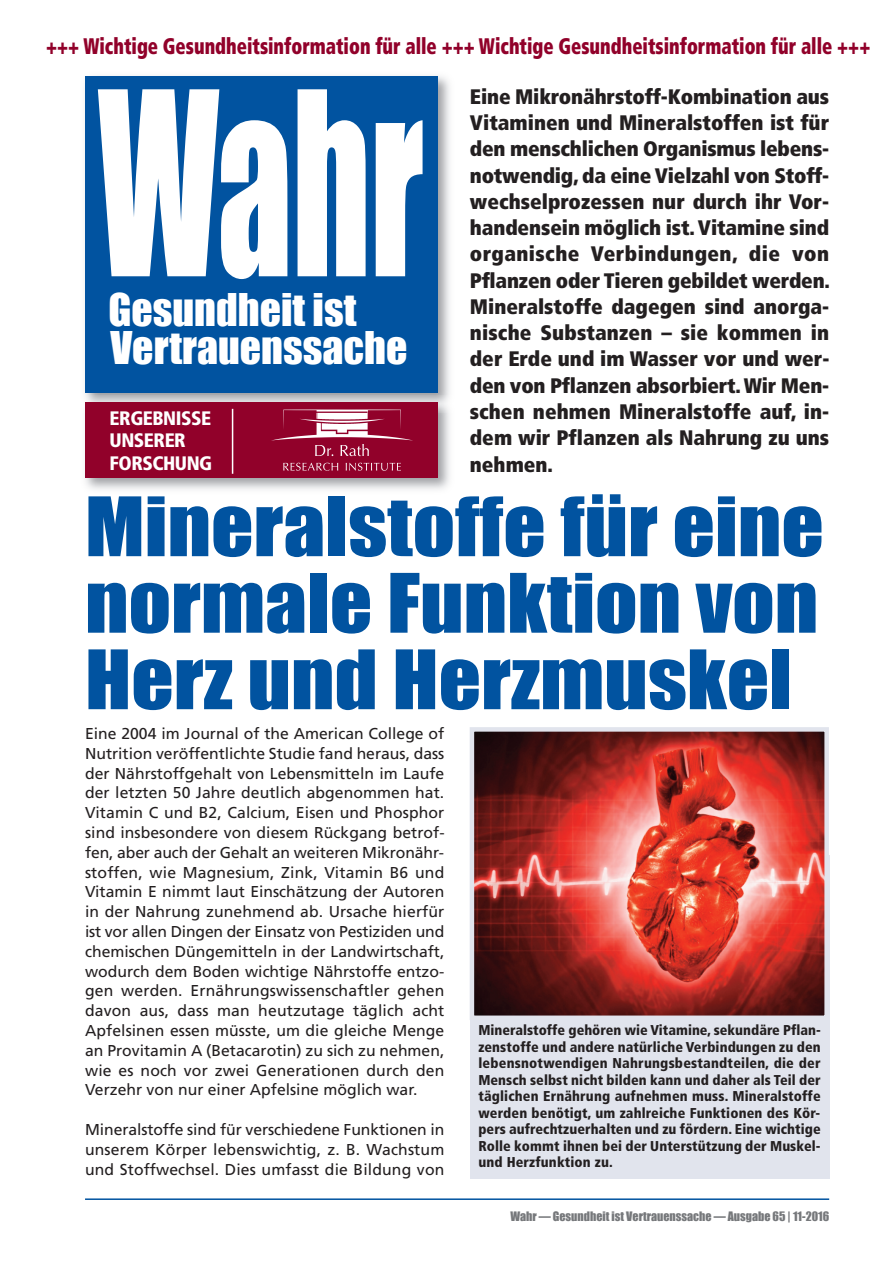
<style>
.page{position:relative;width:893px;height:1263px;background:#fff}
.page>*{position:absolute;margin:0;border:0;box-sizing:border-box;transform-origin:0 0}
.t1{font:236.55px "Impact";color:#fff;scale:.63 1}
.t2{font:75.6px/76.5px "Impact";color:#0153a0;text-align:justify;scale:1.1 1}
.t3{font:41.4px/38.4px "Impact";color:#fff}
.t4{font:900 condensed 22.5px "Frutiger LT";color:#91012a;scale:.82 1}
.t5{font:900 condensed 21px/26.2px "Frutiger LT";color:#231f20;text-align:justify}
.t6{font:900 condensed 19.5px/22.5px "Frutiger LT";letter-spacing:-.025em;color:#fff}
.t7{font:15.75px/19.8px "Frutiger LT";letter-spacing:.01em;color:#231f20;text-align:justify}
.t8{font:900 condensed 14.25px/16.5px "Frutiger LT";letter-spacing:.005em;color:#231f20;text-align:justify}
.t9{font:12px "Impact";color:#76787b}
</style>
<div class="page">
<img style="left:85px;top:76px;width:365px;height:414px">
<div style="left:85px;top:77px;width:353px;height:316px;background:#0153a0"></div>
<div style="left:85px;top:402px;width:353px;height:76px;background:#91012a"></div>
<svg style="left:283px;top:463px;width:55px;height:8px"></svg>
<svg style="left:346px;top:463px;width:55px;height:8px"></svg>
<svg style="left:271px;top:409px;width:142px;height:47px"></svg>
<img style="left:317px;top:413px;width:50px;height:6px">
<img style="left:322px;top:423px;width:46px;height:10px">
<hr style="left:232px;top:409px;width:1px;height:65px;background:#fff">
<div style="left:470px;top:855px;width:359px;height:323px;background:#e1e4ed"></div>
<img style="left:475px;top:732px;width:349px;height:283px">
<div style="left:470px;top:727px;width:359px;height:293px;border:4px solid #e1e4ed"></div>
<hr style="left:85px;top:1198px;width:744px;height:2px;background:#0153a0">
<h3 class="t4" style="left:46px;top:37px;width:1007px">+++ Wichtige Gesundheitsinformation für alle +++ Wichtige Gesundheitsinformation für alle +++</h3>
<h1 class="t1" style="left:98px;top:38px;width:519px">Wahr</h1>
<h3 class="t3" style="left:108px;top:290px;width:301px">Gesundheit ist<br>Vertrauenssache</h3>
<p class="t6" style="left:110px;top:408px;width:104px">ERGEBNISSE<br>UNSERER<br>FORSCHUNG</p>
<p class="t5" style="left:470px;top:85px;width:362px">Eine Mikronährstoff-Kombination aus Vitaminen und Mineralstoffen ist für den menschlichen Organismus lebens&shy;notwendig, da eine Vielzahl von Stoff&shy;wechselprozessen nur durch ihr Vor&shy;handensein möglich ist.Vitamine sind organische Verbindungen, die von Pflanzen oder Tieren gebildet werden.<br>Mineralstoffe dagegen sind anorga&shy;nische Substanzen – sie kommen in der Erde und im Wasser vor und wer&shy;den von Pflanzen absorbiert.Wir Men&shy;schen nehmen Mineralstoffe auf, in&shy;dem wir Pflanzen als Nahrung zu uns nehmen.</p>
<h2 class="t2" style="left:85px;top:488px;width:673px">Mineralstoffe für eine normale Funktion von Herz und Herzmuskel</h2>
<p class="t7" style="left:85px;top:725px;width:361px">Eine 2004 im Journal of the American College of Nutrition veröffentlichte Studie fand heraus, dass der Nährstoffgehalt von Lebensmitteln im Laufe der letzten 50 Jahre deutlich abgenommen hat.<br>Vitamin C und B2, Calcium, Eisen und Phosphor sind insbesondere von diesem Rückgang betrof&shy;fen, aber auch der Gehalt an weiteren Mikronähr&shy;stoffen, wie Magnesium, Zink, Vitamin B6 und Vitamin E nimmt laut Einschätzung der Autoren in der Nahrung zunehmend ab. Ursache hierfür ist vor allen Dingen der Einsatz von Pestiziden und chemischen Düngemitteln in der Landwirtschaft, wodurch dem Boden wichtige Nährstoffe entzo&shy;gen werden. Ernährungswissenschaftler gehen davon aus, dass man heutzutage täglich acht Apfelsinen essen müsste, um die gleiche Menge an Provitamin A (Betacarotin) zu sich zu nehmen, wie es noch vor zwei Generationen durch den Verzehr von nur einer Apfelsine möglich war.</p>
<p class="t7" style="left:85px;top:1121px;width:361px">Mineralstoffe sind für verschiedene Funktionen in unserem Körper lebenswichtig, z. B. Wachstum und Stoffwechsel. Dies umfasst die Bildung von</p>
<p class="t8" style="left:478px;top:1023px;width:344px">Mineralstoffe gehören wie Vitamine, sekundäre Pflan&shy;zenstoffe und andere natürliche Verbindungen zu den lebensnotwendigen Nahrungsbestandteilen, die der Mensch selbst nicht bilden kann und daher als Teil der täglichen Ernährung aufnehmen muss. Mineralstoffe werden benötigt, um zahlreiche Funktionen des Kör&shy;pers aufrechtzuerhalten und zu fördern. Eine wichtige Rolle kommt ihnen bei der Unterstützung der Muskel&shy;und Herzfunktion zu.</p>
<p class="t9" style="left:510px;top:1209px;width:320px">Wahr — Gesundheit ist Vertrauenssache — Ausgabe 65 | 11-2016</p>
</div>
